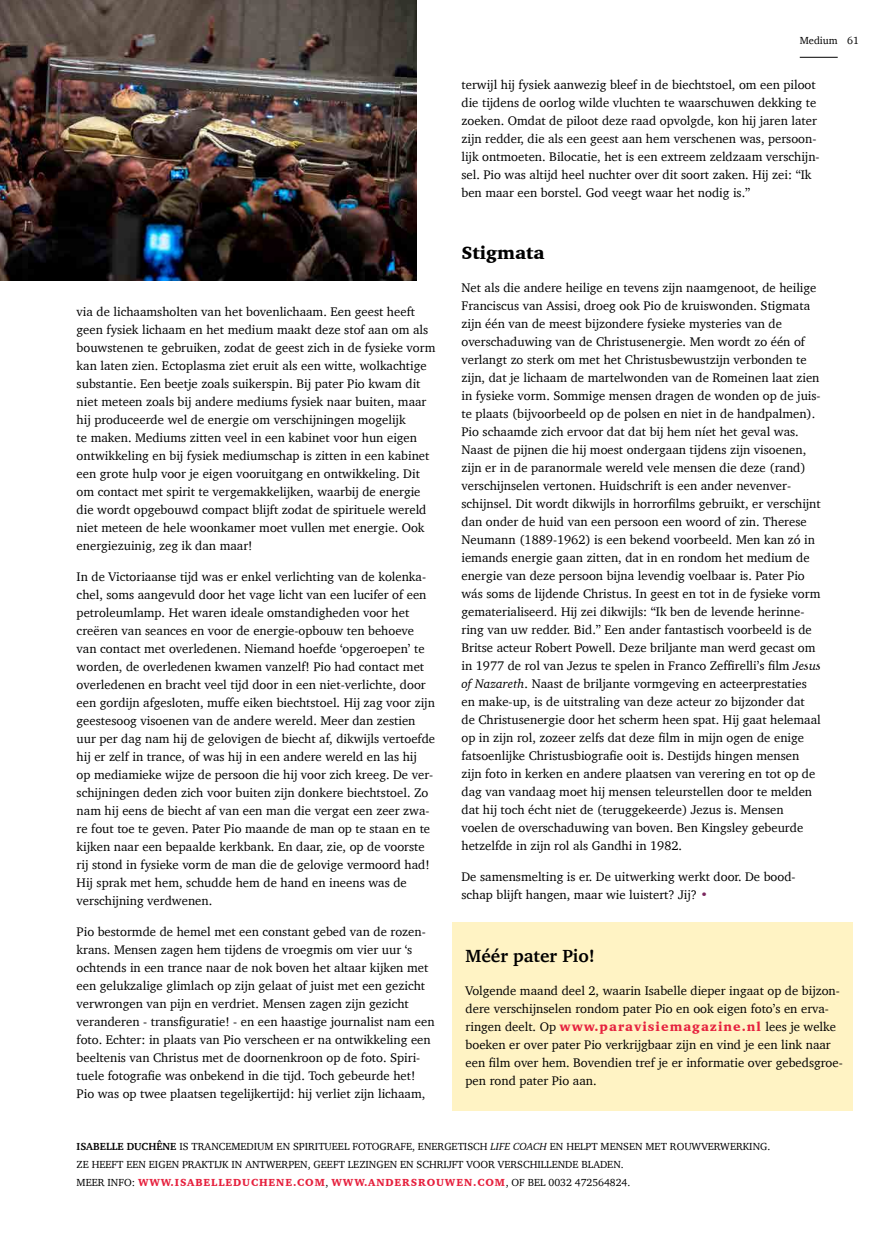
<style>
.page{position:relative;width:893px;height:1234px;background:#fff}
.page>*{position:absolute;margin:0;border:0;box-sizing:border-box;transform-origin:0 0}
.t1{font:700 18px "Charter";color:#000}
.t2{font:900 18px "Charter";color:#000}
.t3{font:12.75px/18px "Charter";color:#000}
.t4{font:10.5px/18px "Charter";color:#000}
.s1{font-style:italic}
.s2{color:#7b285f}
.s3{font-weight:900;color:#e6213e}
.s4{font-weight:700}
</style>
<div class="page">
<img style="left:0;top:0;width:417px;height:280px">
<div style="left:453px;top:922px;width:400px;height:57px;background:#fff3c4"></div>
<div style="left:453px;top:978px;width:400px;height:114px;background:#fff3c4"></div>
<div style="left:453px;top:1086px;width:400px;height:24px;background:#fff3c4"></div>
<hr style="left:800px;top:57px;width:38px;height:1px;background:#000">
<p class="t3" style="left:77px;top:302px;width:360px">via de lichaamsholten van het bovenlichaam. Een geest heeft geen fysiek lichaam en het medium maakt deze stof aan om als bouwstenen te gebruiken, zodat de geest zich in de fysieke vorm kan laten zien. Ectoplasma ziet eruit als een witte, wolkachtige substantie. Een beetje zoals suikerspin. Bij pater Pio kwam dit niet meteen zoals bij andere mediums fysiek naar buiten, maar hij produceerde wel de energie om verschijningen mogelijk<br>te maken. Mediums zitten veel in een kabinet voor hun eigen ontwikkeling en bij fysiek mediumschap is zitten in een kabinet een grote hulp voor je eigen vooruitgang en ontwikkeling. Dit om contact met spirit te vergemakkelijken, waarbij de energie die wordt opgebouwd compact blijft zodat de spirituele wereld niet meteen de hele woonkamer moet vullen met energie. Ook energiezuinig, zeg ik dan maar!</p>
<p class="t3" style="left:77px;top:567px;width:360px">In de Victoriaanse tijd was er enkel verlichting van de kolenka&shy;chel, soms aangevuld door het vage licht van een lucifer of een petroleumlamp. Het waren ideale omstandigheden voor het creëren van seances en voor de energie-opbouw ten behoeve van contact met overledenen. Niemand hoefde ‘opgeroepen’ te worden, de overledenen kwamen vanzelf! Pio had contact met overledenen en bracht veel tijd door in een niet-verlichte, door een gordijn afgesloten, muffe eiken biechtstoel. Hij zag voor zijn geestesoog visoenen van de andere wereld. Meer dan zestien uur per dag nam hij de gelovigen de biecht af, dikwijls vertoefde hij er zelf in trance, of was hij in een andere wereld en las hij<br>op mediamieke wijze de persoon die hij voor zich kreeg. De ver&shy;schijningen deden zich voor buiten zijn donkere biechtstoel. Zo nam hij eens de biecht af van een man die vergat een zeer zwa&shy;re fout toe te geven. Pater Pio maande de man op te staan en te kijken naar een bepaalde kerkbank. En daar, zie, op de voorste rij stond in fysieke vorm de man die de gelovige vermoord had!<br>Hij sprak met hem, schudde hem de hand en ineens was de verschijning verdwenen.</p>
<p class="t3" style="left:77px;top:922px;width:359px">Pio bestormde de hemel met een constant gebed van de rozen&shy;krans. Mensen zagen hem tijdens de vroegmis om vier uur ‘s ochtends in een trance naar de nok boven het altaar kijken met een gelukzalige glimlach op zijn gelaat of juist met een gezicht verwrongen van pijn en verdriet. Mensen zagen zijn gezicht veranderen - transfiguratie! - en een haastige journalist nam een foto. Echter: in plaats van Pio verscheen er na ontwikkeling een beeltenis van Christus met de doornenkroon op de foto. Spiri&shy;tuele fotografie was onbekend in die tijd. Toch gebeurde het!<br>Pio was op twee plaatsen tegelijkertijd: hij verliet zijn lichaam,</p>
<p class="t4" style="left:800px;top:32px;width:39px">Medium</p>
<p class="t4" style="left:847px;top:32px;width:13px">61</p>
<p class="t3" style="left:461px;top:76px;width:360px">terwijl hij fysiek aanwezig bleef in de biechtstoel, om een piloot die tijdens de oorlog wilde vluchten te waarschuwen dekking te zoeken. Omdat de piloot deze raad opvolgde, kon hij jaren later zijn redder, die als een geest aan hem verschenen was, persoon&shy;lijk ontmoeten. Bilocatie, het is een extreem zeldzaam verschijn&shy;sel. Pio was altijd heel nuchter over dit soort zaken. Hij zei: “Ik ben maar een borstel. God veegt waar het nodig is.”</p>
<h1 class="t2" style="left:461px;top:241px;width:85px">Stigmata</h1>
<p class="t3" style="left:461px;top:278px;width:361px">Net als die andere heilige en tevens zijn naamgenoot, de heilige Franciscus van Assisi, droeg ook Pio de kruiswonden. Stigmata zijn één van de meest bijzondere fysieke mysteries van de overschaduwing van de Christusenergie. Men wordt zo één of verlangt zo sterk om met het Christusbewustzijn verbonden te zijn, dat je lichaam de martelwonden van de Romeinen laat zien in fysieke vorm. Sommige mensen dragen de wonden op de juis&shy;te plaats (bijvoorbeeld op de polsen en niet in de handpalmen).<br>Pio schaamde zich ervoor dat dat bij hem níet het geval was.<br>Naast de pijnen die hij moest ondergaan tijdens zijn visoenen, zijn er in de paranormale wereld vele mensen die deze (rand) verschijnselen vertonen. Huidschrift is een ander nevenver&shy;schijnsel. Dit wordt dikwijls in horrorfilms gebruikt, er verschijnt dan onder de huid van een persoon een woord of zin. Therese Neumann (1889-1962) is een bekend voorbeeld. Men kan zó in iemands energie gaan zitten, dat in en rondom het medium de energie van deze persoon bijna levendig voelbaar is. Pater Pio wás soms de lijdende Christus. In geest en tot in de fysieke vorm gematerialiseerd. Hij zei dikwijls: “Ik ben de levende herinne&shy;ring van uw redder. Bid.” Een ander fantastisch voorbeeld is de Britse acteur Robert Powell. Deze briljante man werd gecast om in 1977 de rol van Jezus te spelen in Franco Zeffirelli’s film <span class="s1">Jesus of Nazareth</span>. Naast de briljante vormgeving en acteerprestaties en make-up, is de uitstraling van deze acteur zo bijzonder dat de Christusenergie door het scherm heen spat. Hij gaat helemaal op in zijn rol, zozeer zelfs dat deze film in mijn ogen de enige fatsoenlijke Christusbiografie ooit is. Destijds hingen mensen zijn foto in kerken en andere plaatsen van verering en tot op de dag van vandaag moet hij mensen teleurstellen door te melden dat hij toch écht niet de (teruggekeerde) Jezus is. Mensen voelen de overschaduwing van boven. Ben Kingsley gebeurde hetzelfde in zijn rol als Gandhi in 1982.</p>
<p class="t3" style="left:461px;top:867px;width:336px">De samensmelting is er. De uitwerking werkt door. De bood&shy;schap blijft hangen, maar wie luistert? Jij? <span class="s2">•</span></p>
<h1 class="t1" style="left:466px;top:940px;width:131px">Méér pater Pio!</h1>
<p class="t3" style="left:466px;top:981px;width:379px">Volgende maand deel 2, waarin Isabelle dieper ingaat op de bijzon&shy;dere verschijnselen rondom pater Pio en ook eigen foto’s en erva&shy;ringen deelt. Op <span class="s3">www.paravisiemagazine.nl</span> lees je welke boeken er over pater Pio verkrijgbaar zijn en vind je een link naar een film over hem. Bovendien tref je er informatie over gebedsgroe&shy;pen rond pater Pio aan.</p>
<p class="t4" style="left:77px;top:1136px;width:695px"><span class="s4">ISABELLE DUCHÊNE</span> IS TRANCEMEDIUM EN SPIRITUEEL FOTOGRAFE, ENERGETISCH <span class="s1">LIFE COACH</span> EN HELPT MENSEN MET ROUWVERWERKING.<br>ZE HEEFT EEN EIGEN PRAKTIJK IN ANTWERPEN, GEEFT LEZINGEN EN SCHRIJFT VOOR VERSCHILLENDE BLADEN.<br>MEER INFO: <span class="s3">WWW.ISABELLEDUCHENE.COM</span>, <span class="s3">WWW.ANDERSROUWEN.COM</span>, OF BEL 0032 472564824.</p>
</div>
